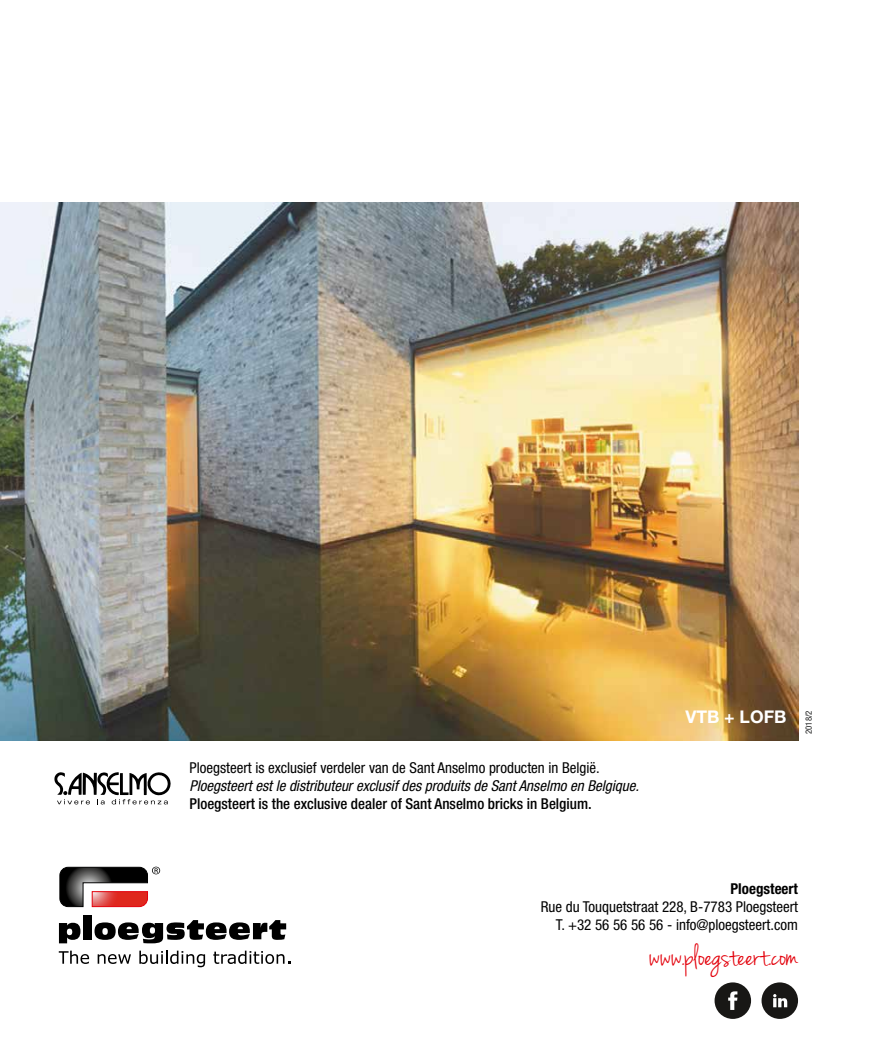
<style>
.page{position:relative;width:869px;height:1053px;background:#fff}
.page>*{position:absolute;margin:0;border:0;box-sizing:border-box;transform-origin:0 0}
.t1{font:31.25px "Jenna Sue";color:#e3000b}
.t2{font:700 17.5px "Helvetica Neue LT Std";color:#fff}
.t3{font:condensed 15px/18px "Helvetica Neue LT Std";color:#000;text-align:right}
.t4{font:italic condensed 15px "Helvetica Neue LT Std";color:#000}
.t5{font:500 condensed 15px "Helvetica Neue LT Std";color:#000}
.t6{font:700 condensed 15px "Helvetica Neue LT Std";color:#000}
.t7{font:condensed 8.75px "Helvetica Neue LT Std";color:#1f2020}
</style>
<div class="page">
<img style="left:0;top:203px;width:797px;height:537px">
<svg style="left:54px;top:772px;width:116px;height:32px"></svg>
<svg style="left:59px;top:922px;width:21px;height:21px"></svg>
<div style="left:83px;top:914px;width:9px;height:25px;background:#000"></div>
<svg style="left:94px;top:920px;width:192px;height:23px"></svg>
<svg style="left:59px;top:950px;width:30px;height:13px"></svg>
<svg style="left:98px;top:954px;width:33px;height:9px"></svg>
<svg style="left:139px;top:950px;width:66px;height:17px"></svg>
<svg style="left:213px;top:950px;width:77px;height:13px"></svg>
<svg style="left:59px;top:866px;width:101px;height:41px"></svg>
<svg style="left:714px;top:982px;width:36px;height:36px"></svg>
<svg style="left:761px;top:982px;width:36px;height:36px"></svg>
<p class="t3" style="left:189px;top:759px;width:411px">Ploegsteert is exclusief verdeler van de Sant Anselmo producten in België.</p>
<p class="t4" style="left:189px;top:777px;width:451px">Ploegsteert est le distributeur exclusif des produits de Sant Anselmo en Belgique.</p>
<p class="t5" style="left:189px;top:795px;width:403px">Ploegsteert is the exclusive dealer of Sant Anselmo bricks in Belgium.</p>
<p class="t2" style="left:685px;top:706px;width:102px">VTB + LOFB</p>
<p class="t7" style="left:803px;top:733px;width:25px;rotate:-90deg">2018/2</p>
<p class="t6" style="left:730px;top:879px;width:69px">Ploegsteert</p>
<p class="t3" style="left:540px;top:897px;width:259px">Rue du Touquetstraat 228, B-7783 Ploegsteert<br>T. +32 56 56 56 56 - info@ploegsteert.com</p>
<h1 class="t1" style="left:649px;top:937px;width:150px">www.ploegsteert.com</h1>
</div>
